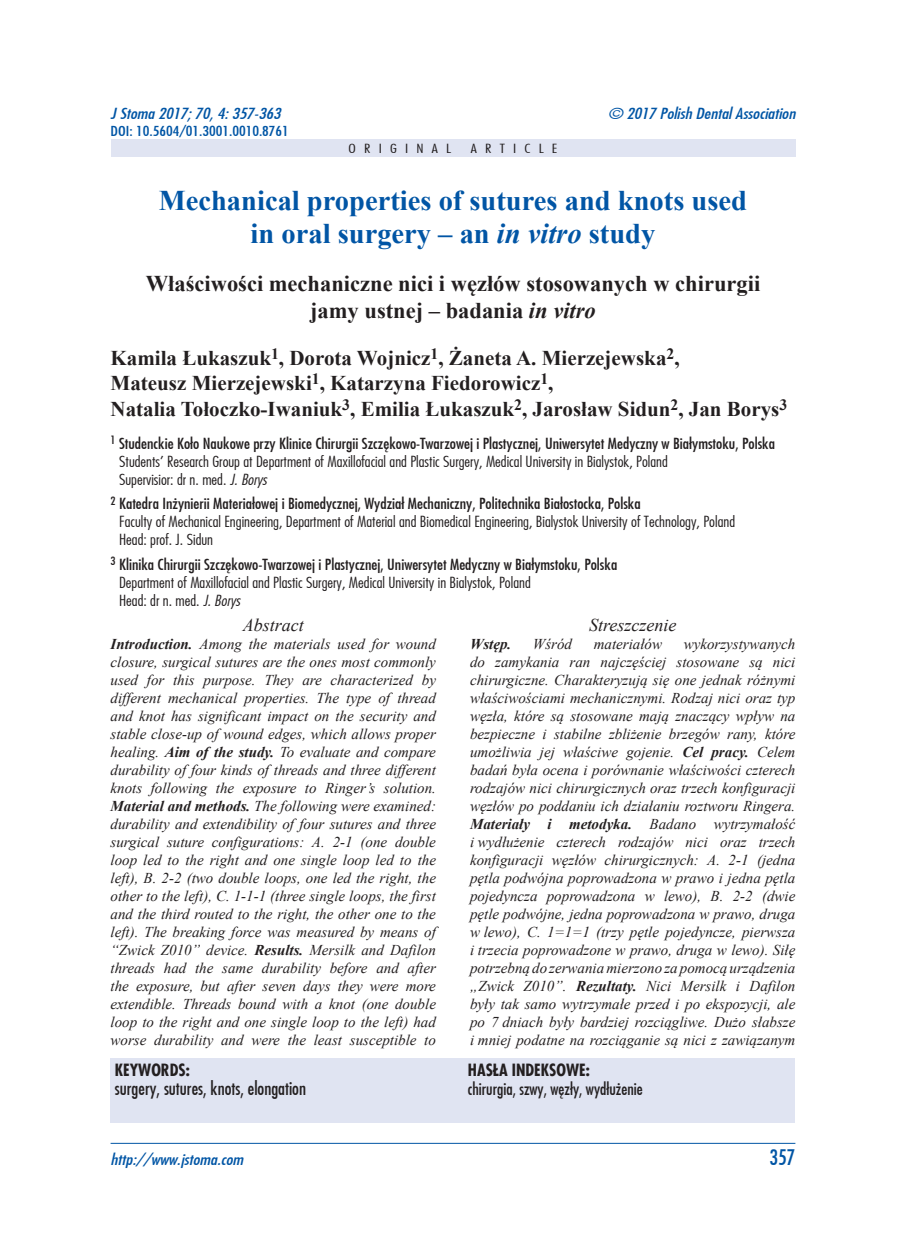
<style>
.page{position:relative;width:906px;height:1259px;background:#fff}
.page>*{position:absolute;margin:0;border:0;box-sizing:border-box;transform-origin:0 0}
.t1{font:700 28.5px/33px "Times New Roman";color:#0155a5;text-align:center}
.t2{font:700 22.5px/27px "Times New Roman";color:#231f20;text-align:center}
.t3{font:700 21px/25.5px "Times New Roman";color:#231f20}
.t4{font:21px "Fujiyama";color:#0155a5}
.t5{font:18px "Fujiyama";color:#231f20}
.t6{font:italic 18px "Times New Roman";color:#231f20}
.t7{font:16.5px "Fujiyama";color:#231f20}
.t8{font:700 16.5px "Fujiyama";color:#231f20}
.t9{font:italic 15px/18px "Times New Roman";color:#231f20;text-align:justify}
.t10{font:300 15px/18px "Fujiyama";color:#231f20;scale:1.1 1}
.t11{font:italic 15px "Fujiyama";color:#0155a5;scale:1.2 1}
.t12{font:italic 700 15px "Times New Roman";color:#231f20}
.t13{font:13.5px "Fujiyama";color:#0155a5;scale:1.2 1}
.t14{font:300 12.3px "Fujiyama";letter-spacing:.5em;color:#231f20;scale:1.33 1}
.s1{font-style:italic}
.s2{font-weight:400}
.s3{font-weight:700}
</style>
<div class="page">
<hr style="left:111px;top:1143px;width:684px;height:1px;background:#0155a5">
<div style="left:111px;top:140px;width:684px;height:17px;background:#e0e4f2"></div>
<div style="left:111px;top:1058px;width:684px;height:65px;background:#e0e4f2"></div>
<p class="t11" style="left:111px;top:104px;width:143px">J Stoma 2017; 70, 4: 357-363</p>
<p class="t11" style="left:608px;top:104px;width:157px">© 2017 Polish Dental Association</p>
<p class="t13" style="left:111px;top:122px;width:150px">DOI: 10.5604/01.3001.0010.8761</p>
<p class="t14" style="left:348px;top:140px;width:79px">ORIGINAL</p>
<p class="t14" style="left:471px;top:140px;width:67px">ARTICLE</p>
<h1 class="t1" style="left:159px;top:183px;width:589px">Mechanical properties of sutures and knots used in oral surgery – an <span class="s1">in vitro</span> study</h1>
<h2 class="t2" style="left:146px;top:269px;width:616px">Właściwości mechaniczne nici i węzłów stosowanych w chirurgii jamy ustnej – badania <span class="s1">in vitro</span></h2>
<h3 class="t3" style="left:111px;top:344px;width:678px">Kamila Łukaszuk<sup>1</sup>, Dorota Wojnicz<sup>1</sup>, Żaneta A. Mierzejewska<sup>2</sup>,<br>Mateusz Mierzejewski<sup>1</sup>, Katarzyna Fiedorowicz<sup>1</sup>,<br>Natalia Tołoczko-Iwaniuk<sup>3</sup>, Emilia Łukaszuk<sup>2</sup>, Jarosław Sidun<sup>2</sup>, Jan Borys<sup>3</sup></h3>
<p class="t10" style="left:119px;top:434px;width:598px;text-indent:-9px"><sup>1</sup> <span class="s2">Studenckie Koło Naukowe przy Klinice Chirurgii Szczękowo-Twarzowej i Plastycznej, Uniwersytet Medyczny w Białymstoku, Polska<br></span>Students' Research Group at Department of Maxillofacial and Plastic Surgery, Medical University in Bialystok, Poland<br>Supervisior: dr n. med. <span class="s1">J. Borys</span></p>
<p class="t10" style="left:119px;top:494px;width:561px;text-indent:-9px"><sup>2</sup> <span class="s2">Katedra Inżynierii Materiałowej i Biomedycznej, Wydział Mechaniczny, Politechnika Białostocka, Polska<br></span>Faculty of Mechanical Engineering, Department of Material and Biomedical Engineering, Bialystok University of Technology, Poland<br>Head: prof. J. Sidun</p>
<p class="t10" style="left:119px;top:554px;width:454px;text-indent:-9px"><sup>3</sup> <span class="s2">Klinika Chirurgii Szczękowo-Twarzowej i Plastycznej, Uniwersytet Medyczny w Białymstoku, Polska<br></span>Department of Maxillofacial and Plastic Surgery, Medical University in Bialystok, Poland<br>Head: dr n. med. <span class="s1">J. Borys</span></p>
<p class="t6" style="left:243px;top:613px;width:63px">Abstract</p>
<p class="t9" style="left:111px;top:635px;width:327px"><span class="s3">Introduction.</span> Among the materials used for wound closure, surgical sutures are the ones most commonly used for this purpose. They are characterized by different mechanical properties. The type of thread and knot has significant impact on the security and stable close-up of wound edges, which allows proper healing. <span class="s3">Aim of the study.</span> To evaluate and compare durability of four kinds of threads and three different knots following the exposure to Ringer’s solution.<br><span class="s3">Material and methods.</span> The following were examined: durability and extendibility of four sutures and three surgical suture configurations: A. 2-1 (one double loop led to the right and one single loop led to the left), B. 2-2 (two double loops, one led the right, the other to the left), C. 1-1-1 (three single loops, the first and the third routed to the right, the other one to the left). The breaking force was measured by means of “Zwick Z010” device. <span class="s3">Results.</span> Mersilk and Dafilon threads had the same durability before and after the exposure, but after seven days they were more extendible. Threads bound with a knot (one double loop to the right and one single loop to the left) had worse durability and were the least susceptible to</p>
<p class="t8" style="left:115px;top:1058px;width:76px">KEYWORDS:</p>
<p class="t5" style="left:115px;top:1076px;width:193px">surgery, sutures, knots, elongation</p>
<p class="t6" style="left:589px;top:613px;width:89px">Streszczenie</p>
<p class="t9" style="left:470px;top:635px;width:327px;text-indent:214px">wykorzystywanych do zamykania ran najczęściej stosowane są nici chirurgiczne. Charakteryzują się one jednak różnymi właściwościami mechanicznymi. Rodzaj nici oraz typ węzła, które są stosowane mają znaczący wpływ na bezpieczne i stabilne zbliżenie brzegów rany, które umożliwia jej właściwe gojenie. <span class="s3">Cel pracy.</span> Celem badań była ocena i porównanie właściwości czterech rodzajów nici chirurgicznych oraz trzech konfiguracji węzłów po poddaniu ich działaniu roztworu Ringera.<br><span class="s3">Materiały i metodyka.</span> Badano wytrzymałość i wydłużenie czterech rodzajów nici oraz trzech konfiguracji węzłów chirurgicznych: A. 2-1 (jedna pętla podwójna poprowadzona w prawo i jedna pętla pojedyncza poprowadzona w lewo), B. 2-2 (dwie pętle podwójne, jedna poprowadzona w prawo, druga w lewo), C. 1=1=1 (trzy pętle pojedyncze, pierwsza i trzecia poprowadzone w prawo, druga w lewo). Siłę potrzebną do zerwania mierzono za pomocą urządzenia „Zwick Z010”. <span class="s3">Rezultaty.</span> Nici Mersilk i Dafilon były tak samo wytrzymałe przed i po ekspozycji, ale po 7 dniach były bardziej rozciągliwe. Dużo słabsze i mniej podatne na rozciąganie są nici z zawiązanym</p>
<p class="t12" style="left:470px;top:634px;width:43px">Wstęp.</p>
<p class="t9" style="left:533px;top:635px;width:41px">Wśród</p>
<p class="t9" style="left:594px;top:635px;width:70px">materiałów</p>
<p class="t8" style="left:468px;top:1058px;width:123px">HASŁA INDEKSOWE:</p>
<p class="t7" style="left:468px;top:1078px;width:176px">chirurgia, szwy, węzły, wydłużenie</p>
<p class="t11" style="left:111px;top:1149px;width:112px">http://www.jstoma.com</p>
<h3 class="t4" style="left:769px;top:1143px;width:27px">357</h3>
</div>
